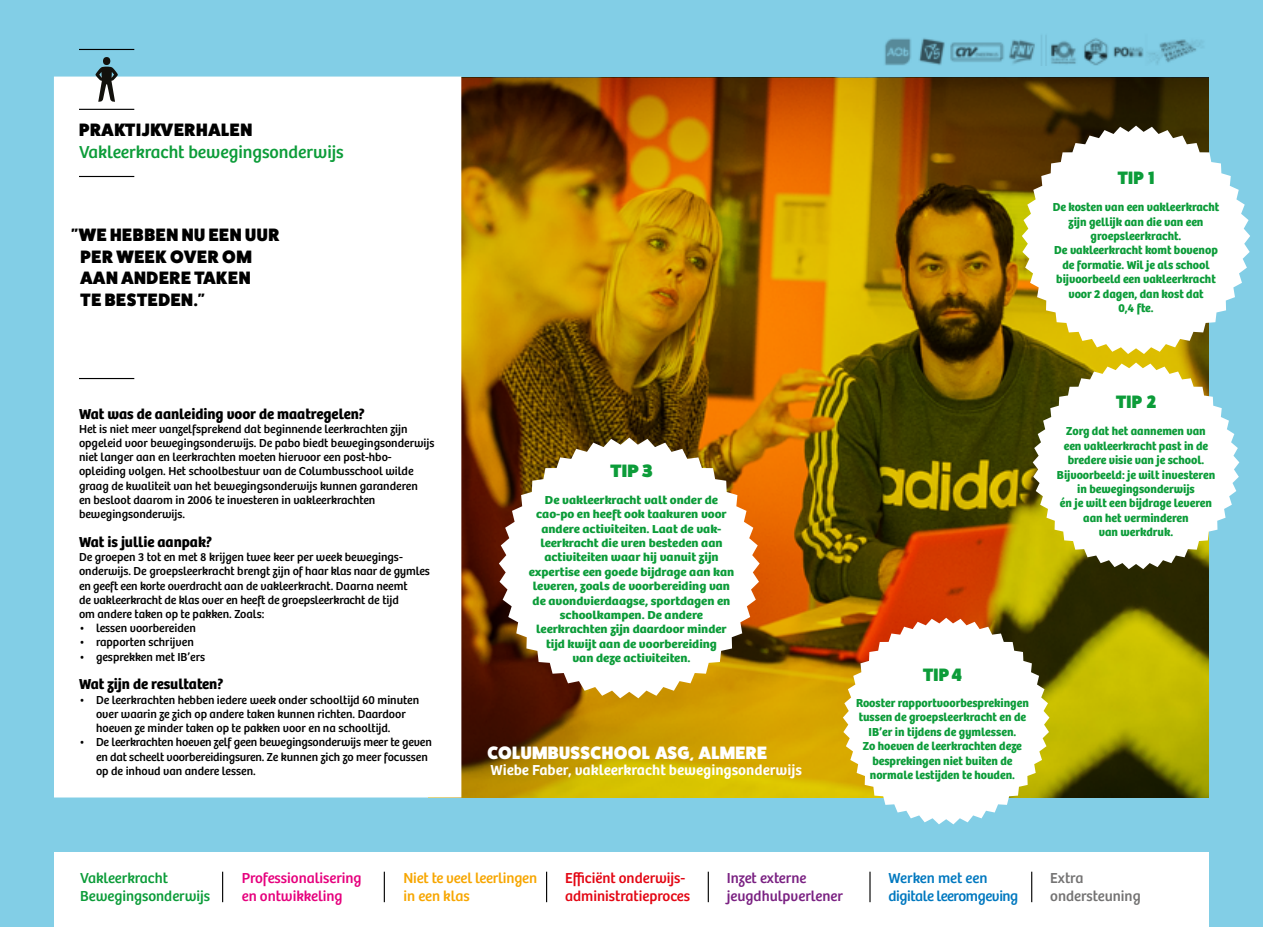
<style>
.page{position:relative;width:1263px;height:927px;background:#82cee6}
.page>*{position:absolute;margin:0;border:0;box-sizing:border-box;transform-origin:0 0}
.t1{font:800 18px/21.6px "Fat Frank";letter-spacing:.035em;color:#000}
.t2{font:18px "Bree";color:#0c9c39}
.t3{font:800 18px "Fat Frank";letter-spacing:.02em;color:#fff}
.t4{font:800 18px "Fat Frank";letter-spacing:.01em;color:#0c9c39}
.t5{font:800 18px "Fat Frank";letter-spacing:.01em;color:#0c9c39;scale:1.09 1}
.t6{font:700 15px "Bree";color:#000}
.t7{font:600 15px "Bree";color:#fff}
.t8{font:15px/18px "Bree";color:#e30613}
.t9{font:15px/18px "Bree";color:#e6007d}
.t10{font:15px/18px "Bree";letter-spacing:-.025em;color:#0078bf}
.t11{font:15px/18px "Bree";color:#0c9c39}
.t12{font:15px/18px "Bree";letter-spacing:-.01em;color:#f7a600}
.t13{font:15px/18px "Bree";color:#7a2182}
.t14{font:15px/18px "Bree";color:#747373}
.t15{font:12px/14.2px "Bree";color:#000}
.t16{font:700 12px/14.4px "Bree";color:#0c9c39;text-align:center}
.t17{font:700 12px/14.4px "Bree";color:#0c9c39;text-align:center;scale:1.09 1}
</style>
<div class="page">
<img style="left:461px;top:78px;width:748px;height:719px">
<div style="left:54px;top:77px;width:407px;height:720px;background:#fff"></div>
<div style="left:54px;top:853px;width:1154px;height:74px;background:#fff"></div>
<hr style="left:222px;top:872px;width:1px;height:30px;background:#000">
<hr style="left:384px;top:872px;width:1px;height:30px;background:#000">
<hr style="left:546px;top:872px;width:1px;height:30px;background:#000">
<hr style="left:708px;top:872px;width:1px;height:30px;background:#000">
<hr style="left:869px;top:872px;width:1px;height:30px;background:#000">
<hr style="left:1031px;top:872px;width:1px;height:30px;background:#000">
<img style="left:885px;top:35px;width:317px;height:31px">
<svg style="left:1022px;top:126px;width:228px;height:228px;background:#e0e0ce"></svg>
<svg style="left:1033px;top:363px;width:206px;height:206px;background:#dee3d1"></svg>
<svg style="left:843px;top:618px;width:206px;height:206px;background:#e2dfd0"></svg>
<svg style="left:499px;top:438px;width:261px;height:260px;background:#dfd1be"></svg>
<hr style="left:79px;top:49px;width:55px;height:1px;background:#000">
<hr style="left:79px;top:109px;width:55px;height:1px;background:#000">
<hr style="left:79px;top:176px;width:55px;height:1px;background:#000">
<hr style="left:79px;top:378px;width:55px;height:1px;background:#000">
<div style="left:103px;top:57px;width:7px;height:8px;background:#12110c;border-radius:50%"></div>
<svg style="left:95px;top:66px;width:23px;height:36px"></svg>
<h1 class="t1" style="left:79px;top:119px;width:175px">PRAKTIJKVERHALEN</h1>
<h1 class="t2" style="left:79px;top:141px;width:266px">Vakleerkracht bewegingsonderwijs</h1>
<h1 class="t1" style="left:81px;top:224px;width:200px;text-indent:-9px">"WE HEBBEN NU EEN UUR<br>PER WEEK OVER OM<br>AAN ANDERE TAKEN<br>TE BESTEDEN."</h1>
<p class="t6" style="left:79px;top:404px;width:287px">Wat was de aanleiding voor de maatregelen?</p>
<p class="t15" style="left:79px;top:422px;width:357px">Het is niet meer vanzelfsprekend dat beginnende leerkrachten zijn opgeleid voor bewegingsonderwijs. De pabo biedt bewegingsonderwijs niet langer aan en leerkrachten moeten hiervoor een post-hbo&shy;opleiding volgen. Het schoolbestuur van de Columbusschool wilde graag de kwaliteit van het bewegingsonderwijs kunnen garanderen<br>en besloot daarom in 2006 te investeren in vakleerkrachten bewegingsonderwijs.</p>
<p class="t6" style="left:79px;top:533px;width:135px">Wat is jullie aanpak?</p>
<p class="t15" style="left:79px;top:550px;width:352px">De groepen 3 tot en met 8 krijgen twee keer per week bewegings&shy;onderwijs. De groepsleerkracht brengt zijn of haar klas naar de gymles en geeft een korte overdracht aan de vakleerkracht. Daarna neemt<br>de vakleerkracht de klas over en heeft de groepsleerkracht de tijd<br>om andere taken op te pakken. Zoals:</p>
<p class="t15" style="left:79px;top:621px;width:118px">• lessen voorbereiden</p>
<p class="t15" style="left:79px;top:636px;width:116px">• rapporten schrijven</p>
<p class="t15" style="left:79px;top:650px;width:128px">• gesprekken met IB’ers</p>
<p class="t6" style="left:79px;top:675px;width:146px">Wat zijn de resultaten?</p>
<p class="t15" style="left:96px;top:693px;width:325px;text-indent:-17px">• De leerkrachten hebben iedere week onder schooltijd 60 minuten over waarin ze zich op andere taken kunnen richten. Daardoor hoeven ze minder taken op te pakken voor en na schooltijd.</p>
<p class="t15" style="left:96px;top:735px;width:337px;text-indent:-17px">• De leerkrachten hoeven zelf geen bewegingsonderwijs meer te geven en dat scheelt voorbereidingsuren. Ze kunnen zich zo meer focussen op de inhoud van andere lessen.</p>
<h1 class="t5" style="left:610px;top:460px;width:40px">TIP 3</h1>
<p class="t17" style="left:529px;top:493px;width:190px">De vakleerkracht valt onder de cao-po en heeft ook taakuren voor andere activiteiten. Laat de vak&shy;leerkracht die uren besteden aan activiteiten waar hij vanuit zijn expertise een goede bijdrage aan kan leveren, zoals de voorbereiding van de avondvierdaagse, sportdagen en schoolkampen. De andere leerkrachten zijn daardoor minder tijd kwijt aan de voorbereiding<br>van deze activiteiten.</p>
<h1 class="t3" style="left:487px;top:742px;width:281px">COLUMBUSSCHOOL ASG, ALMERE</h1>
<p class="t7" style="left:490px;top:761px;width:313px">Wiebe Faber, vakleerkracht bewegingsonderwijs</p>
<h1 class="t4" style="left:1118px;top:168px;width:38px">TIP 1</h1>
<p class="t16" style="left:1053px;top:200px;width:168px">De kosten van een vakleerkracht zijn gellijk aan die van een groepsleerkracht.<br>De vakleerkracht komt bovenop de formatie. Wil je als school bijvoorbeeld een vakleerkracht voor 2 dagen, dan kost dat<br>0,4 fte.</p>
<h1 class="t4" style="left:1116px;top:392px;width:41px">TIP 2</h1>
<p class="t16" style="left:1057px;top:424px;width:160px">Zorg dat het aannemen van een vakleerkracht past in de bredere visie van je school.<br>Bijvoorbeeld: je wilt investeren in bewegingsonderwijs<br>én je wilt een bijdrage leveren aan het verminderen<br>van werkdruk.</p>
<h1 class="t4" style="left:923px;top:664px;width:40px">TIP 4</h1>
<p class="t16" style="left:856px;top:696px;width:174px">Rooster rapportvoorbesprekingen tussen de groepsleerkracht en de<br>IB’er in tijdens de gymlessen.<br>Zo hoeven de leerkrachten deze besprekingen niet buiten de normale lestijden te houden.</p>
<p class="t11" style="left:80px;top:869px;width:132px">Vakleerkracht<br>Bewegingsonderwijs</p>
<p class="t9" style="left:242px;top:869px;width:121px">Professionalisering en ontwikkeling</p>
<p class="t12" style="left:403px;top:869px;width:135px">Niet te veel leerlingen in een klas</p>
<p class="t8" style="left:565px;top:869px;width:126px">Efficiënt onderwijs&shy;administratieproces</p>
<p class="t13" style="left:727px;top:869px;width:117px">Inzet externe jeugdhulpverlener</p>
<p class="t10" style="left:888px;top:869px;width:131px">Werken met een digitale leeromgeving</p>
<p class="t14" style="left:1050px;top:869px;width:92px">Extra ondersteuning</p>
</div>
